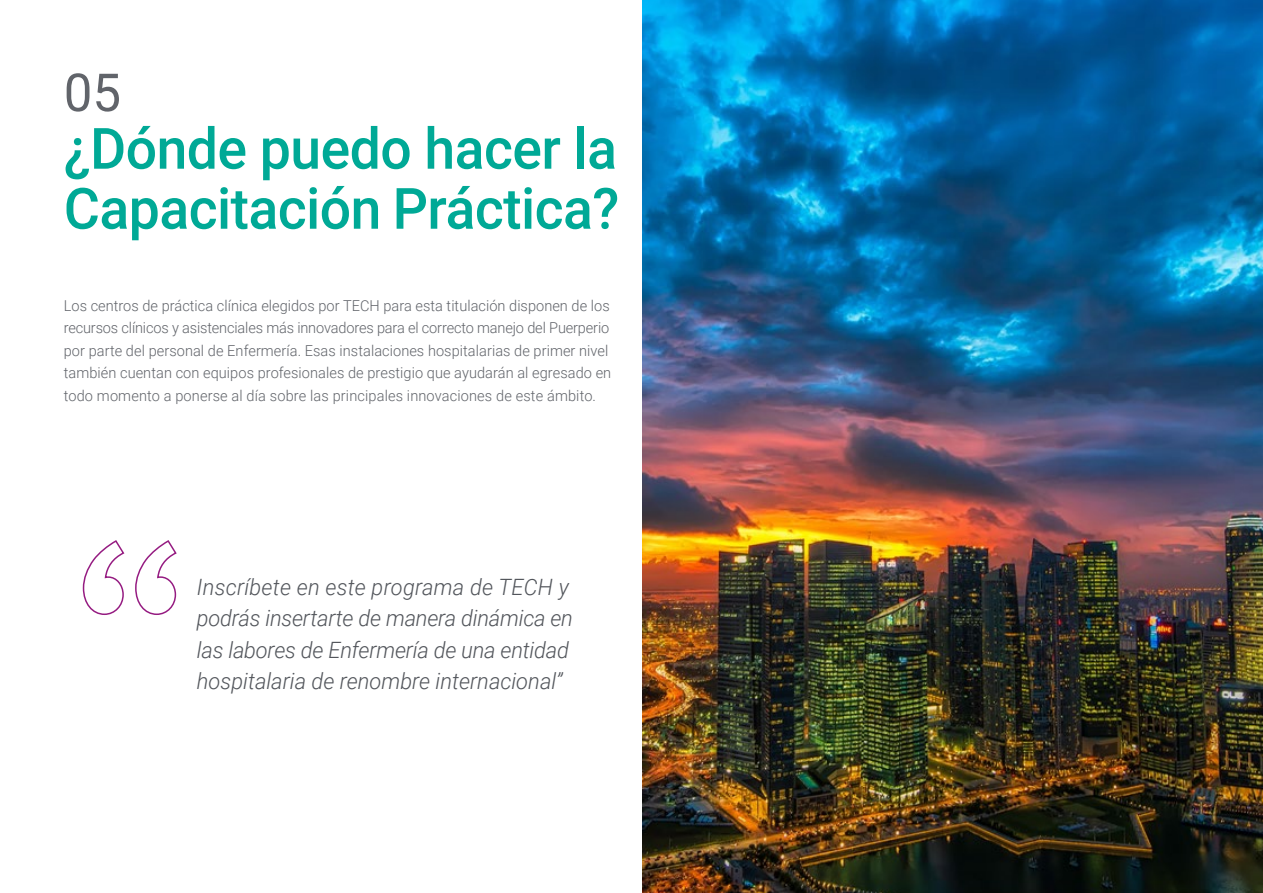
<style>
.page{position:relative;width:1263px;height:893px;background:#fff}
.page>*{position:absolute;margin:0;border:0;box-sizing:border-box;transform-origin:0 0}
.t1{font:500 57px/60px "Roboto";letter-spacing:-.01em;color:#00a996}
.t2{font:52.5px "Roboto";color:#61646a}
.t3{font:italic 300 22.5px/31.5px "Roboto";letter-spacing:-.01em;color:#52555b}
.t4{font:300 15px/22.5px "Roboto";letter-spacing:.005em;color:#61646a}
</style>
<div class="page">
<svg style="left:82px;top:540px;width:95px;height:75px"></svg>
<img style="left:642px;top:0;width:621px;height:893px">
<h2 class="t2" style="left:64px;top:56px;width:59px">05</h2>
<h1 class="t1" style="left:64px;top:116px;width:557px">¿Dónde puedo hacer la<br>Capacitación Práctica?</h1>
<p class="t4" style="left:64px;top:293px;width:549px">Los centros de práctica clínica elegidos por TECH para esta titulación disponen de los recursos clínicos y asistenciales más innovadores para el correcto manejo del Puerperio por parte del personal de Enfermería. Esas instalaciones hospitalarias de primer nivel también cuentan con equipos profesionales de prestigio que ayudarán al egresado en todo momento a ponerse al día sobre las principales innovaciones de este ámbito.</p>
<h3 class="t3" style="left:197px;top:570px;width:378px">Inscríbete en este programa de TECH y podrás insertarte de manera dinámica en las labores de Enfermería de una entidad hospitalaria de renombre internacional”</h3>
</div>
